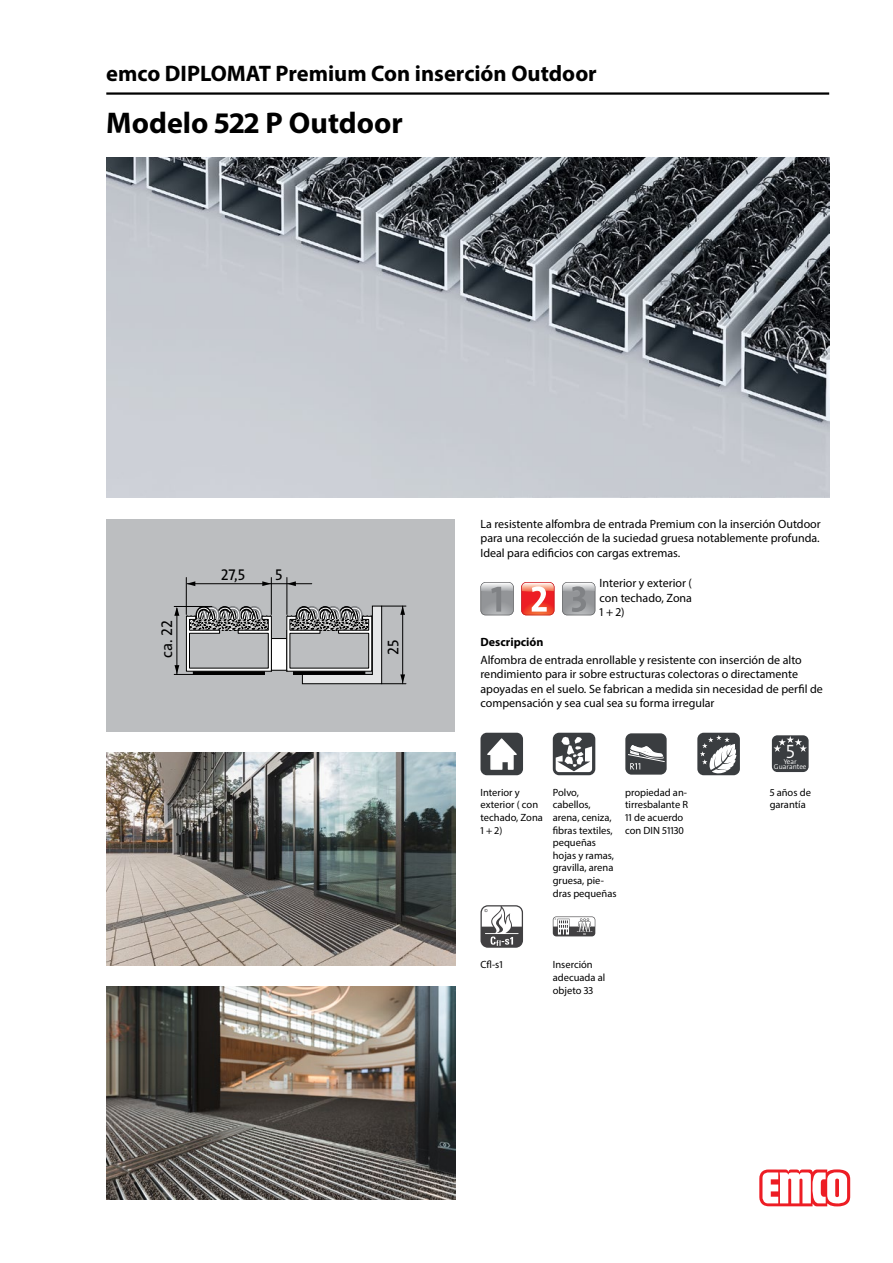
<style>
.page{position:relative;width:893px;height:1263px;background:#fff}
.page>*{position:absolute;margin:0;border:0;box-sizing:border-box;transform-origin:0 0}
.typ_bau{font:700 30px "Myriad Pro";color:#000}
.titel1_em_bau{font:700 22.5px "Myriad Pro";color:#000}
.BILDR{font:300 19.5px "The Sans Os F";color:#fff}
.BILDR-2{font:15.6px "The Sans Os F";color:#000}
.fliesstext_bau{font:12px/14.4px "Myriad Pro";color:#000;text-align:justify}
.Stoerer{font:12px/14.4px "Myriad Pro";color:#000;text-align:justify}
.fliesstext_bold_bau{font:700 12px "Myriad Pro";color:#000}
.mouseovertext_bau{font:10.5px/12.6px "Myriad Pro";color:#000}
.BILDR-3{font:300 7.05px/5.2px "The Sans Os F";color:#fff;text-align:center}
</style>
<div class="page">
<img style="left:106px;top:157px;width:723px;height:340px">
<hr style="left:106px;top:92px;width:723px;height:3px;background:#000">
<svg style="left:759px;top:1169px;width:91px;height:37px"></svg>
<div style="left:106px;top:519px;width:349px;height:212px;background:#bcbec0"></div>
<div style="left:271px;top:638px;width:16px;height:32px;background:#fff"></div>
<div style="left:271px;top:638px;width:16px;height:33px;border:1px solid #000"></div>
<hr style="left:187px;top:583px;width:84px;height:1px;background:#000">
<svg style="left:262px;top:581px;width:9px;height:5px"></svg>
<svg style="left:187px;top:581px;width:8px;height:5px"></svg>
<svg style="left:287px;top:581px;width:9px;height:5px"></svg>
<hr style="left:186px;top:577px;width:1px;height:37px;background:#000">
<hr style="left:286px;top:577px;width:1px;height:37px;background:#000">
<hr style="left:271px;top:577px;width:1px;height:37px;background:#000">
<svg style="left:174px;top:606px;width:98px;height:69px"></svg>
<hr style="left:271px;top:583px;width:41px;height:1px;background:#000">
<svg style="left:286px;top:605px;width:120px;height:79px"></svg>
<img style="left:106px;top:753px;width:349px;height:212px">
<img style="left:106px;top:986px;width:349px;height:213px">
<svg style="left:521px;top:582px;width:33px;height:33px"></svg>
<svg style="left:562px;top:582px;width:33px;height:33px"></svg>
<svg style="left:480px;top:582px;width:34px;height:33px"></svg>
<div style="left:480px;top:733px;width:43px;height:42px;background:#3a3d40;border-radius:6px"></div>
<svg style="left:487px;top:738px;width:30px;height:32px"></svg>
<svg style="left:553px;top:733px;width:42px;height:42px"></svg>
<svg style="left:556px;top:737px;width:36px;height:35px"></svg>
<div style="left:625px;top:733px;width:42px;height:42px;background:#3a3d40;border-radius:6px"></div>
<svg style="left:628px;top:745px;width:37px;height:24px"></svg>
<div style="left:697px;top:733px;width:43px;height:42px;background:#3a3d40;border-radius:6px"></div>
<svg style="left:700px;top:735px;width:36px;height:38px"></svg>
<div style="left:772px;top:735px;width:37px;height:37px;background:#3a3d40;border-radius:5px"></div>
<svg style="left:773px;top:736px;width:34px;height:16px"></svg>
<svg style="left:480px;top:905px;width:43px;height:43px"></svg>
<svg style="left:553px;top:916px;width:42px;height:20px"></svg>
<p class="titel1_em_bau" style="left:106px;top:59px;width:492px">emco DIPLOMAT Premium Con inserción Outdoor</p>
<p class="typ_bau" style="left:106px;top:103px;width:298px">Modelo 522 P Outdoor</p>
<p class="BILDR-2" style="left:157px;top:658px;width:39px;rotate:-90deg">ca. 22</p>
<p class="BILDR-2" style="left:221px;top:564px;width:26px">27,5</p>
<p class="BILDR-2" style="left:275px;top:564px;width:9px">5</p>
<p class="BILDR-2" style="left:383px;top:655px;width:17px;rotate:-90deg">25</p>
<p class="Stoerer" style="left:480px;top:516px;width:342px">La resistente alfombra de entrada Premium con la inserción Outdoor para una recolección de la suciedad gruesa notablemente profunda.<br>Ideal para edificios con cargas extremas.</p>
<p class="fliesstext_bau" style="left:600px;top:576px;width:94px">Interior y exterior ( con techado, Zona 1 + 2)</p>
<p class="fliesstext_bold_bau" style="left:480px;top:635px;width:65px">Descripción</p>
<p class="fliesstext_bau" style="left:480px;top:652px;width:344px;text-align:left">Alfombra de entrada enrollable y resistente con inserción de alto rendimiento para ir sobre estructuras colectoras o directamente apoyadas en el suelo. Se fabrican a medida sin necesidad de perfil de compensación y sea cual sea su forma irregular</p>
<p class="mouseovertext_bau" style="left:480px;top:786px;width:64px">Interior y exterior ( con techado, Zona<br>1 + 2)</p>
<p class="mouseovertext_bau" style="left:553px;top:786px;width:65px">Polvo, cabellos, arena, ceniza, fibras textiles, pequeñas hojas y ramas, gravilla, arena gruesa, pie&shy;dras pequeñas</p>
<p class="mouseovertext_bau" style="left:625px;top:786px;width:65px">propiedad an&shy;tirresbalante R<br>11 de acuerdo con DIN 51130</p>
<p class="mouseovertext_bau" style="left:480px;top:958px;width:24px">Cfl-s1</p>
<p class="mouseovertext_bau" style="left:553px;top:958px;width:54px">Inserción adecuada al objeto 33</p>
<p class="BILDR" style="left:786px;top:739px;width:10px">5</p>
<p class="BILDR-3" style="left:774px;top:759px;width:34px">Year<br>Guarantee</p>
<p class="mouseovertext_bau" style="left:770px;top:786px;width:43px">5 años de garantía</p>
</div>
